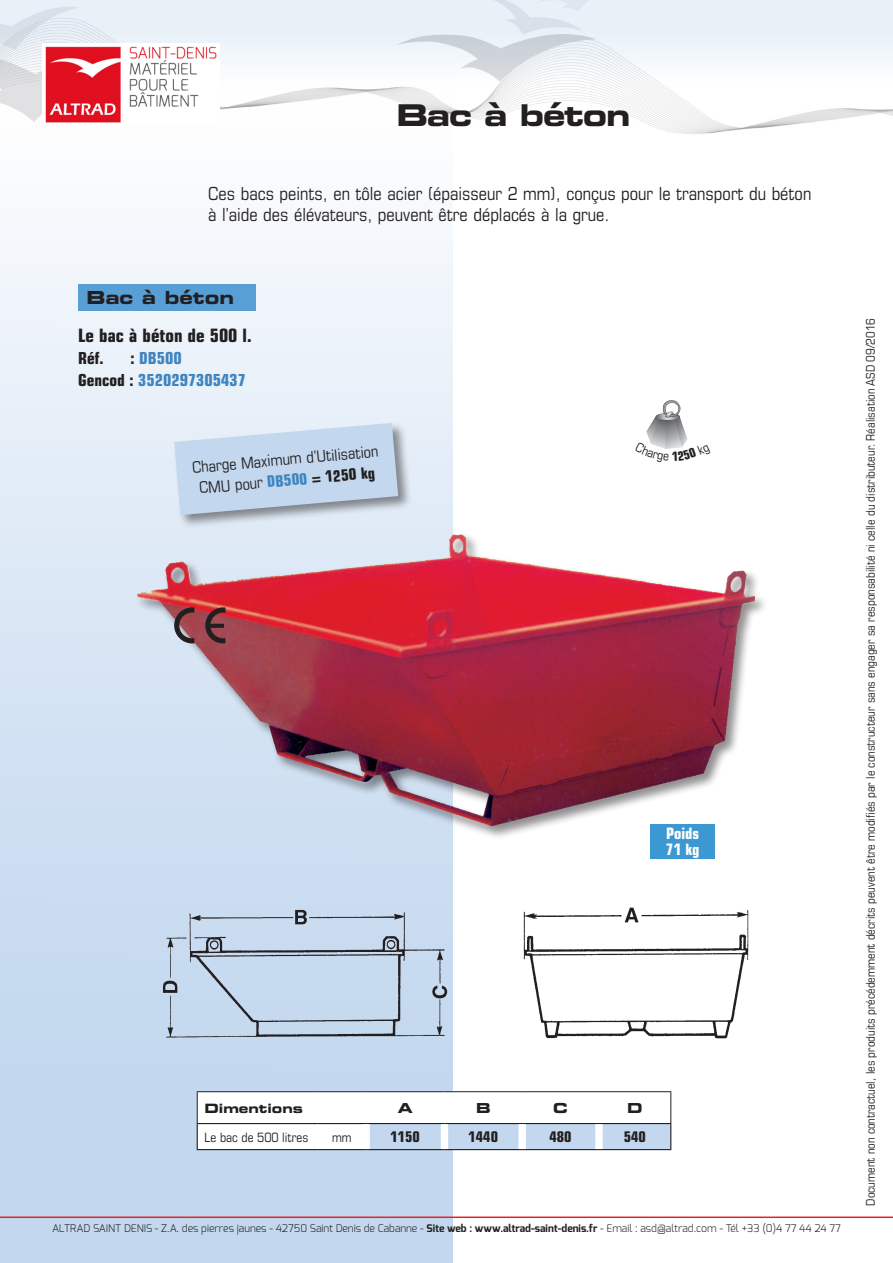
<style>
.page{position:relative;width:893px;height:1263px;background:#fff}
.page>*{position:absolute;margin:0;border:0;box-sizing:border-box;transform-origin:0 0}
.t1{font:30px "Eurostile Bold Extended Two";letter-spacing:-.04em;color:#231f20}
.Normal_e{font:700 condensed 18.45px "Eurostile";color:#231f20}
.Normal_e-2{font:condensed 18px/21px "Eurostile";color:#231f20}
.t2{font:18px "Eurostile Bold Extended Two";color:#231f20}
.Normal_e-3{font:700 condensed 16.65px "Eurostile";color:#4185bf}
.Normal_e-4{font:700 condensed 16.65px "Eurostile";color:#231f20}
.Normal_e-5{font:condensed 15.75px "Eurostile";color:#231f20}
.t3{font:700 condensed 15.75px "Eurostile";color:#fff}
.t4{font:700 condensed 14.7px "Eurostile";color:#231f20}
.t5{font:13.8px "Eurostile Bold Extended Two";color:#231f20}
.t6{font:condensed 12.9px "Eurostile";color:#231f20}
.t7{font:12.9px "Eurostile Bold Extended Two";color:#231f20}
.t8{font:condensed 12px "Eurostile";color:#231f20}
.t9{font:300 10.5px "Exo";color:#231f20}
.s1{color:#231f20}
.s2{font-weight:700;color:#4185bf}
.s3{font-weight:700}
</style>
<div class="page">
<div style="left:0;top:57px;width:453px;height:1206px;background:linear-gradient(to bottom,#fbfcfd,#b9d2ec)"></div>
<img style="left:0;top:0;width:893px;height:148px">
<img style="left:43px;top:44px;width:177px;height:82px">
<hr style="left:0;top:1216px;width:893px;height:2px;background:#ee1d23">
<div style="left:135px;top:532px;width:634px;height:308px;background:#231f20;opacity:.5"></div>
<img style="left:329px;top:534px;width:130px;height:37px">
<img style="left:523px;top:907px;width:226px;height:132px">
<img style="left:152px;top:902px;width:301px;height:138px">
<svg style="left:174px;top:607px;width:20px;height:36px"></svg>
<svg style="left:205px;top:607px;width:20px;height:36px"></svg>
<div style="left:172px;top:421px;width:240px;height:108px;background:#231f20;opacity:.5"></div>
<svg style="left:174px;top:423px;width:224px;height:92px;background:#c4d6e9"></svg>
<img style="left:646px;top:400px;width:41px;height:42px">
<hr style="left:197px;top:1091px;width:121px;height:1px;background:#231f20">
<hr style="left:318px;top:1091px;width:48px;height:1px;background:#231f20">
<hr style="left:366px;top:1091px;width:78px;height:1px;background:#231f20">
<hr style="left:444px;top:1091px;width:78px;height:1px;background:#231f20">
<hr style="left:522px;top:1091px;width:77px;height:1px;background:#231f20">
<svg style="left:197px;top:1092px;width:474px;height:57px"></svg>
<hr style="left:197px;top:1149px;width:121px;height:1px;background:#231f20">
<hr style="left:318px;top:1149px;width:48px;height:1px;background:#231f20">
<hr style="left:366px;top:1149px;width:78px;height:1px;background:#231f20">
<hr style="left:444px;top:1149px;width:78px;height:1px;background:#231f20">
<hr style="left:522px;top:1149px;width:77px;height:1px;background:#231f20">
<hr style="left:599px;top:1149px;width:72px;height:1px;background:#231f20">
<div style="left:362px;top:1124px;width:8px;height:25px;background:#fff"></div>
<div style="left:441px;top:1124px;width:7px;height:25px;background:#fff"></div>
<div style="left:518px;top:1124px;width:8px;height:25px;background:#fff"></div>
<div style="left:595px;top:1124px;width:8px;height:25px;background:#fff"></div>
<hr style="left:670px;top:1092px;width:1px;height:31px;background:#231f20">
<hr style="left:599px;top:1091px;width:72px;height:1px;background:#231f20">
<div style="left:651px;top:825px;width:64px;height:34px;background:#3b98d3"></div>
<div style="left:78px;top:284px;width:177px;height:27px;background:#589fd6"></div>
<svg style="left:650px;top:442px;width:36px;height:7px"></svg>
<p class="t1" style="left:397px;top:94px;width:235px">Bac à béton</p>
<p class="Normal_e-2" style="left:208px;top:182px;width:605px">Ces bacs peints, en tôle acier (épaisseur 2 mm), conçus pour le transport du béton à l’aide des élévateurs, peuvent être déplacés à la grue.</p>
<p class="t2" style="left:87px;top:285px;width:149px">Bac à béton</p>
<p class="Normal_e" style="left:78px;top:324px;width:175px">Le bac à béton de 500 l.</p>
<p class="Normal_e-4" style="left:78px;top:348px;width:27px">Réf.</p>
<p class="Normal_e-3" style="left:131px;top:348px;width:53px"><span class="s1">:</span> DB500</p>
<p class="Normal_e-3" style="left:78px;top:370px;width:170px"><span class="s1">Gencod :</span> 3520297305437</p>
<p class="Normal_e-5" style="left:192px;top:458px;width:188px;rotate:-5deg">Charge Maximum d’Utilisation</p>
<p class="Normal_e-5" style="left:199px;top:478px;width:178px;rotate:-5deg">CMU pour <span class="s2">DB500</span> <span class="s3">= 1250 kg</span></p>
<p class="t3" style="left:666px;top:823px;width:35px">Poids</p>
<p class="t3" style="left:666px;top:840px;width:35px">71 kg</p>
<p class="t7" style="left:205px;top:1099px;width:100px">Dimentions</p>
<p class="t5" style="left:398px;top:1098px;width:16px">A</p>
<p class="t5" style="left:476px;top:1098px;width:16px">B</p>
<p class="t5" style="left:553px;top:1098px;width:16px">C</p>
<p class="t5" style="left:627px;top:1098px;width:17px">D</p>
<p class="t6" style="left:205px;top:1129px;width:105px">Le bac de 500 litres</p>
<p class="t6" style="left:332px;top:1129px;width:21px">mm</p>
<p class="t4" style="left:391px;top:1128px;width:31px">1150</p>
<p class="t4" style="left:469px;top:1128px;width:31px">1440</p>
<p class="t4" style="left:550px;top:1128px;width:24px">480</p>
<p class="t4" style="left:624px;top:1128px;width:24px">540</p>
<p class="t9" style="left:52px;top:1222px;width:790px">ALTRAD SAINT DENIS - Z.A. des pierres jaunes - 42750 Saint Denis de Cabanne - <span class="s3">Site web : www.altrad-saint-denis.fr</span> - Email : asd@altrad.com - Tél +33 (0)4 77 44 24 77</p>
<p class="t8" style="left:863px;top:1206px;width:889px;rotate:-90deg">Document non contractuel, les produits précédemment décrits peuvent être modifiés par le constructeur sans engager sa responsabilité ni celle du distributeur. Réalisation ASD 09/2016</p>
</div>
